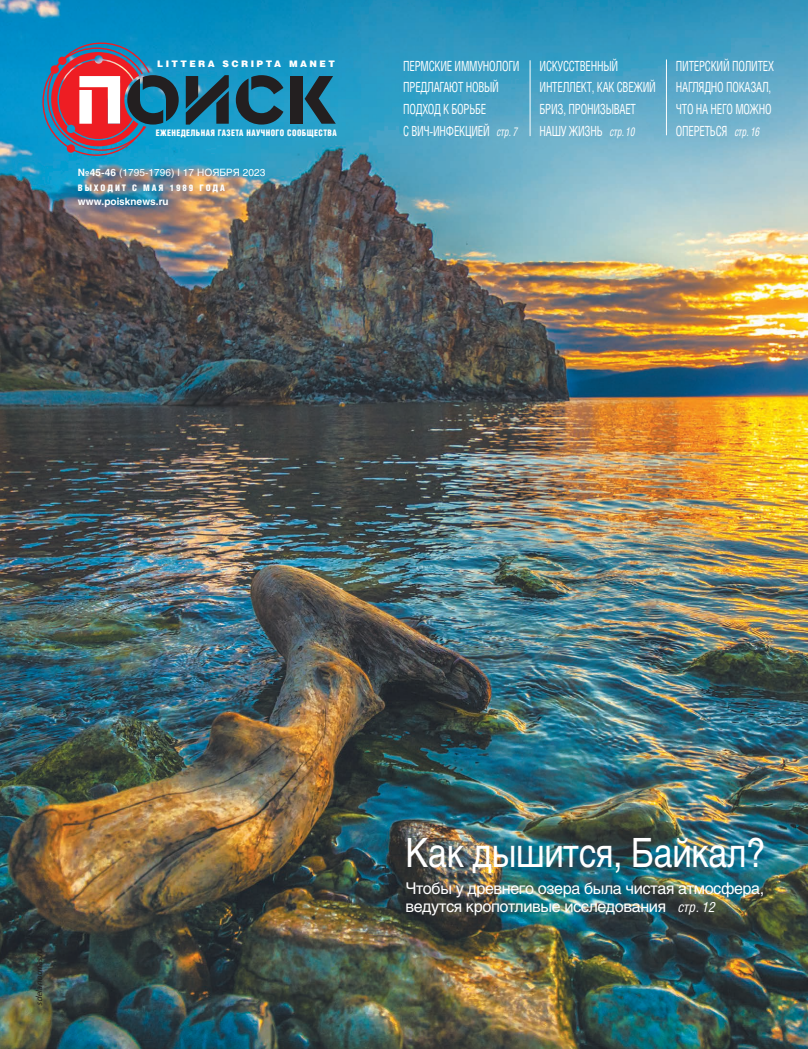
<style>
.page{position:relative;width:808px;height:1049px;background:#fff}
.page>*{position:absolute;margin:0;border:0;box-sizing:border-box;transform-origin:0 0}
.t1{font:40px "Helios C";letter-spacing:-.01em;color:#fff;scale:.85 1}
.t2{font:16.1px/18px "Helios C";letter-spacing:-.025em;color:#fff}
.t3{font:14px/21.7px "Helios Cond C";letter-spacing:-.02em;color:#fff;scale:.8 1}
.t4{font:10px "Helios C";letter-spacing:.005em;color:#fff}
.t5{font:700 10px "Helios C";color:#fff}
.t6{font:9px "Helios Cond Black C";letter-spacing:.05em;color:#fff;scale:.9 1}
.t7{font:9px "Helios Cond Black C";letter-spacing:.21em;color:#fff}
.t8{font:9px "Helios Black C";letter-spacing:.27em;color:#fff}
.t9{font:italic 9px "Myriad Pro";color:#231f20}
.s1{font-weight:700}
.s2{font-style:italic;font-size:12px}
.s3{font-family:"Helios Cond C";font-style:italic;font-size:14px}
</style>
<div class="page">
<img style="left:0;top:0;width:808px;height:1049px">
<svg style="left:42px;top:42px;width:137px;height:114px;background:#726c86"></svg>
<svg style="left:186px;top:75px;width:43px;height:50px;background:#204f61"></svg>
<svg style="left:236px;top:75px;width:47px;height:50px;background:#205e75"></svg>
<div style="left:290px;top:76px;width:13px;height:48px;background:#231f20"></div>
<svg style="left:305px;top:76px;width:31px;height:48px"></svg>
<hr style="left:666px;top:59px;width:1px;height:76px;background:#fff">
<hr style="left:530px;top:60px;width:1px;height:76px;background:#fff">
<p class="t8" style="left:157px;top:58px;width:179px">LITTERA SCRIPTA MANET</p>
<p class="t6" style="left:156px;top:128px;width:202px">ЕЖЕНЕДЕЛЬНАЯ ГАЗЕТА НАУЧНОГО СООБЩЕСТВА</p>
<p class="t4" style="left:78px;top:167px;width:189px"><span class="s1">№45-46</span> (1795-1796) I 17 НОЯБРЯ 2023</p>
<p class="t7" style="left:78px;top:182px;width:148px">ВЫХОДИТ С МАЯ 1989 ГОДА</p>
<p class="t5" style="left:78px;top:195px;width:92px">www.poisknews.ru</p>
<p class="t3" style="left:403px;top:55px;width:147px">ПЕРМСКИЕ ИММУНОЛОГИ<br>ПРЕДЛАГАЮТ НОВЫЙ<br>ПОДХОД К БОРЬБЕ<br>С ВИЧ-ИНФЕКЦИЕЙ <span class="s2">стр. 7</span></p>
<p class="t3" style="left:539px;top:55px;width:147px">ИСКУССТВЕННЫЙ<br>ИНТЕЛЛЕКТ, КАК СВЕЖИЙ<br>БРИЗ, ПРОНИЗЫВАЕТ<br>НАШУ ЖИЗНЬ <span class="s2">стр. 10</span></p>
<p class="t3" style="left:676px;top:54px;width:124px">ПИТЕРСКИЙ ПОЛИТЕХ<br>НАГЛЯДНО ПОКАЗАЛ,<br>ЧТО НА НЕГО МОЖНО<br>ОПЕРЕТЬСЯ <span class="s2">стр. 16</span></p>
<p class="t9" style="left:34px;top:1006px;width:61px;rotate:-90deg">sdelanounas.ru</p>
<h1 class="t1" style="left:405px;top:829px;width:425px">Как дышится, Байкал?</h1>
<p class="t2" style="left:405px;top:879px;width:360px">Чтобы у древнего озера была чистая атмосфера, ведутся кропотливые исследования <span class="s3">стр. 12</span></p>
</div>
